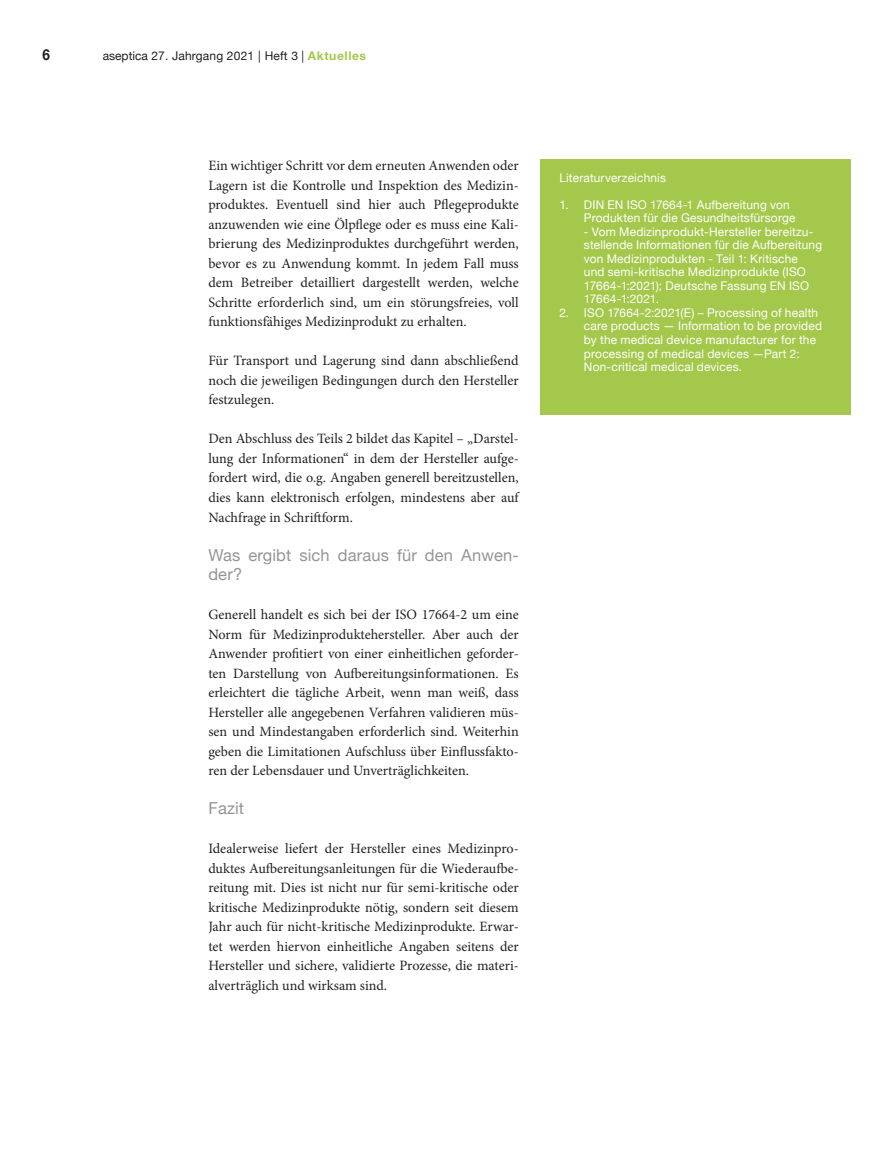
<style>
.page{position:relative;width:893px;height:1149px;background:#fff}
.page>*{position:absolute;margin:0;border:0;box-sizing:border-box;transform-origin:0 0}
.Zwischenhead_1{font:16.5px/19.5px "Helvetica Neue";letter-spacing:.01em;color:#939598}
.t1{font:700 15px "Helvetica Neue";color:#231f20;scale:.9 1}
.Fließtext{font:14.25px/19.5px "Minion Pro";color:#231f20;text-align:justify}
.Literaturverzeichnis{font:12px/13.5px "Helvetica Neue";letter-spacing:.015em;color:#fff}
.t2{font:12px "Helvetica Neue";letter-spacing:.015em;color:#231f20}
.s1{font-weight:700;color:#a4c84b}
</style>
<div class="page">
<div style="left:540px;top:159px;width:310px;height:256px;background:#a4c84b"></div>
<p class="t1" style="left:43px;top:43px;width:10px">6</p>
<p class="t2" style="left:103px;top:47px;width:265px">aseptica 27. Jahrgang 2021 | Heft 3 | <span class="s1">Aktuelles</span></p>
<p class="Fließtext" style="left:208px;top:156px;width:312px">Ein wichtiger Schritt vor dem erneuten Anwenden oder Lagern ist die Kontrolle und Inspektion des Medizin&shy;produktes. Eventuell sind hier auch Pflegeprodukte anzuwenden wie eine Ölpflege oder es muss eine Kali&shy;brierung des Medizinproduktes durchgeführt werden, bevor es zu Anwendung kommt. In jedem Fall muss dem Betreiber detailliert dargestellt werden, welche Schritte erforderlich sind, um ein störungsfreies, voll funktionsfähiges Medizinprodukt zu erhalten.</p>
<p class="Fließtext" style="left:208px;top:351px;width:312px">Für Transport und Lagerung sind dann abschließend noch die jeweiligen Bedingungen durch den Hersteller festzulegen.</p>
<p class="Fließtext" style="left:208px;top:429px;width:312px">Den Abschluss des Teils 2 bildet das Kapitel – „Darstel&shy;lung der Informationen“ in dem der Hersteller aufge&shy;fordert wird, die o.g. Angaben generell bereitzustellen, dies kann elektronisch erfolgen, mindestens aber auf Nachfrage in Schriftform.</p>
<p class="Zwischenhead_1" style="left:208px;top:545px;width:312px">Was ergibt sich daraus für den Anwen&shy;der?</p>
<p class="Fließtext" style="left:208px;top:604px;width:312px">Generell handelt es sich bei der ISO 17664-2 um eine Norm für Medizinproduktehersteller. Aber auch der Anwender profitiert von einer einheitlichen geforder&shy;ten Darstellung von Aufbereitungsinformationen. Es erleichtert die tägliche Arbeit, wenn man weiß, dass Hersteller alle angegebenen Verfahren validieren müs&shy;sen und Mindestangaben erforderlich sind. Weiterhin geben die Limitationen Aufschluss über Einflussfakto&shy;ren der Lebensdauer und Unverträglichkeiten.</p>
<p class="Zwischenhead_1" style="left:208px;top:799px;width:37px">Fazit</p>
<p class="Fließtext" style="left:208px;top:838px;width:312px">Idealerweise liefert der Hersteller eines Medizinpro&shy;duktes Aufbereitungsanleitungen für die Wiederaufbe&shy;reitung mit. Dies ist nicht nur für semi-kritische oder kritische Medizinprodukte nötig, sondern seit diesem Jahr auch für nicht-kritische Medizinprodukte. Erwar&shy;tet werden hiervon einheitliche Angaben seitens der Hersteller und sichere, validierte Prozesse, die materi&shy;alverträglich und wirksam sind.</p>
<p class="Literaturverzeichnis" style="left:559px;top:171px;width:108px">Literaturverzeichnis</p>
<p class="Literaturverzeichnis" style="left:584px;top:198px;width:213px;text-indent:-25px">1. DIN EN ISO 17664-1 Aufbereitung von<br>Produkten für die Gesundheitsfürsorge</p>
<p class="Literaturverzeichnis" style="left:584px;top:225px;width:240px">- Vom Medizinprodukt-Hersteller bereitzu&shy;stellende Informationen für die Aufbereitung von Medizinprodukten - Teil 1: Kritische<br>und semi-kritische Medizinprodukte (ISO 17664-1:2021); Deutsche Fassung EN ISO 17664-1:2021.</p>
<p class="Literaturverzeichnis" style="left:584px;top:306px;width:240px;text-indent:-25px">2. ISO 17664-2:2021(E) – Processing of health care products — Information to be provided by the medical device manufacturer for the processing of medical devices —Part 2:<br>Non-critical medical devices.</p>
</div>
